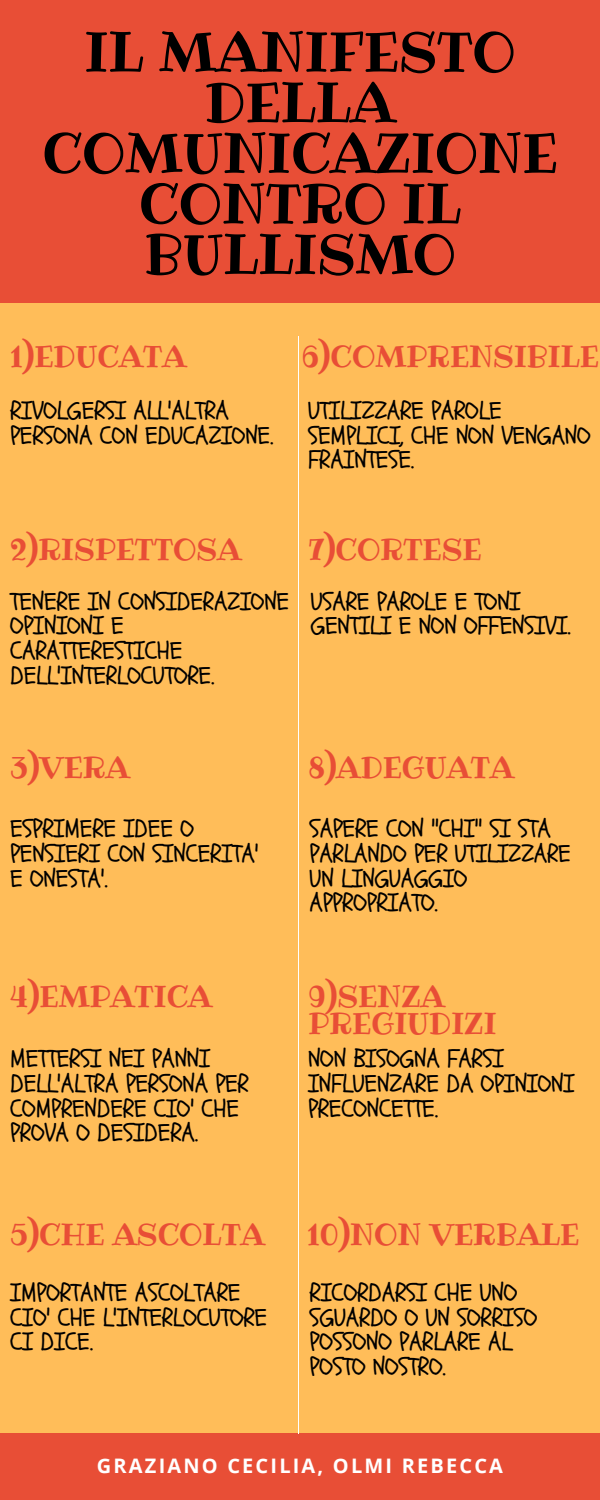
<style>
.page{position:relative;width:600px;height:1500px;background:#ffbd59}
.page>*{position:absolute;margin:0;border:0;box-sizing:border-box;transform-origin:0 0}
.t1{font:55.3px/50.6px "Ribeye";letter-spacing:-.02em;color:#000;text-align:center}
.t2{font:30px/27px "Ribeye";letter-spacing:-.02em;color:#e84e36}
.t3{font:25px/24.8px "Schoolbell";letter-spacing:-.01em;color:#000}
.t4{font:700 20px "Open Sans";letter-spacing:.11em;color:#fff}
</style>
<div class="page">
<div style="left:0;top:0;width:600px;height:337px;background:#e84e36"></div>
<div style="left:0;top:303px;width:600px;height:216px;background:#ffbd59"></div>
<div style="left:0;top:1434px;width:600px;height:66px;background:#e84e36"></div>
<hr style="left:298px;top:336px;width:1px;height:1098px;background:#fff">
<p class="t1" style="left:42px;top:26px;width:518px">IL MANIFESTO<br>DELLA<br>COMUNICAZIONE<br>CONTRO IL<br>BULLISMO</p>
<p class="t2" style="left:10px;top:343px;width:178px">1)EDUCATA</p>
<p class="t3" style="left:10px;top:399px;width:265px">RIVOLGERSI ALL'ALTRA<br>PERSONA CON EDUCAZIONE.</p>
<p class="t2" style="left:301px;top:343px;width:299px">6)COMPRENSIBILE</p>
<p class="t3" style="left:308px;top:399px;width:284px">UTILIZZARE PAROLE<br>SEMPLICI, CHE NON VENGANO<br>FRAINTESE.</p>
<p class="t2" style="left:10px;top:536px;width:233px">2)RISPETTOSA</p>
<p class="t3" style="left:10px;top:589px;width:281px">TENERE IN CONSIDERAZIONE<br>OPINIONI E<br>CARATTERESTICHE<br>DELL'INTERLOCUTORE.</p>
<p class="t2" style="left:308px;top:536px;width:175px">7)CORTESE</p>
<p class="t3" style="left:311px;top:589px;width:262px">USARE PAROLE E TONI<br>GENTILI E NON OFFENSIVI.</p>
<p class="t2" style="left:10px;top:754px;width:121px">3)VERA</p>
<p class="t3" style="left:10px;top:817px;width:250px">ESPRIMERE IDEE O<br>PENSIERI CON SINCERITA'<br>E ONESTA'.</p>
<p class="t2" style="left:308px;top:754px;width:208px">8)ADEGUATA</p>
<p class="t3" style="left:310px;top:817px;width:263px">SAPERE CON "CHI" SI STA<br>PARLANDO PER UTILIZZARE<br>UN LINGUAGGIO<br>APPROPRIATO.</p>
<p class="t2" style="left:10px;top:983px;width:204px">4)EMPATICA</p>
<p class="t3" style="left:10px;top:1047px;width:240px">METTERSI NEI PANNI<br>DELL'ALTRA PERSONA PER<br>COMPRENDERE CIO' CHE<br>PROVA O DESIDERA.</p>
<p class="t2" style="left:308px;top:983px;width:190px">9)SENZA<br>PREGIUDIZI</p>
<p class="t3" style="left:308px;top:1047px;width:268px">NON BISOGNA FARSI<br>INFLUENZARE DA OPINIONI<br>PRECONCETTE.</p>
<p class="t2" style="left:10px;top:1221px;width:256px">5)CHE ASCOLTA</p>
<p class="t3" style="left:10px;top:1281px;width:259px">IMPORTANTE ASCOLTARE<br>CIO' CHE L'INTERLOCUTORE<br>CI DICE.</p>
<p class="t2" style="left:307px;top:1221px;width:274px">10)NON VERBALE</p>
<p class="t3" style="left:310px;top:1281px;width:229px">RICORDARSI CHE UNO<br>SGUARDO O UN SORRISO<br>POSSONO PARLARE AL<br>POSTO NOSTRO.</p>
<p class="t4" style="left:97px;top:1452px;width:408px">GRAZIANO CECILIA, OLMI REBECCA</p>
</div>
